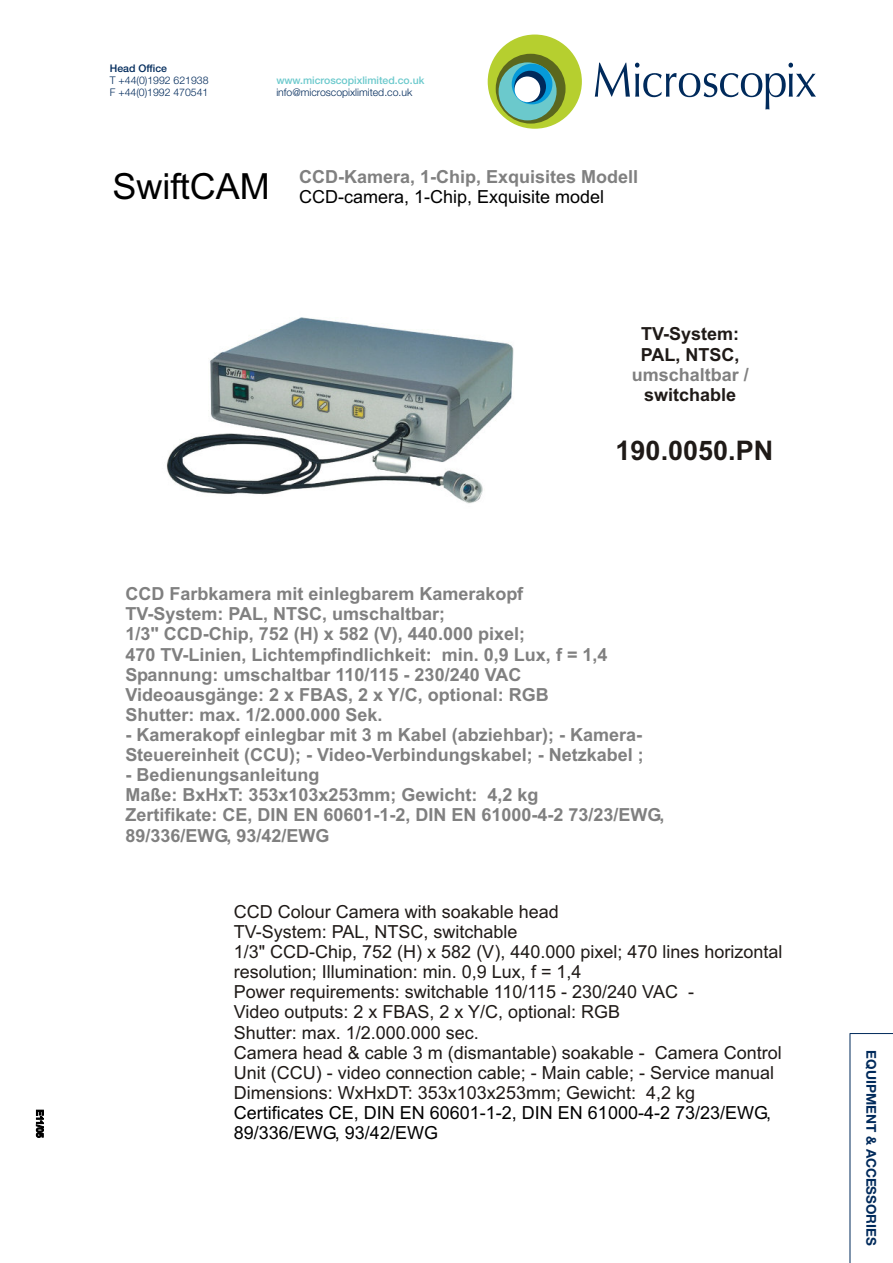
<style>
.page{position:relative;width:893px;height:1263px;background:#fff}
.page>*{position:absolute;margin:0;border:0;box-sizing:border-box;transform-origin:0 0}
.t1{font:700 27px "Arial";color:#1f1a17}
.t2{font:700 18px/20.1px "Arial";color:#808080}
.t3{font:18px/20.1px "Arial";color:#1f1a17}
.t4{font:18px/20.1px "Arial";color:#000}
.t5{font:700 18px/20.1px "Arial";color:#1f1a17}
.t6{font:700 13.5px "Helvetica Neue";color:#002a5b}
.t7{font:300 10.5px/12px "Helvetica Neue";color:#002a5b}
.t8{font:500 10.5px "Helvetica Neue";color:#6bc9cc}
.t9{font:500 10.5px "Helvetica Neue";color:#002a5b}
.t10{font:9px "Arial";color:#1f1a17}
.s1{font-weight:400;font-size:36px;color:#000}
.s2{font-weight:400;color:#000}
</style>
<div class="page">
<img style="left:166px;top:317px;width:348px;height:187px">
<div style="left:488px;top:35px;width:94px;height:94px;background:#b6cf2f;border-radius:50%"></div>
<div style="left:496px;top:54px;width:69px;height:70px;background:#5b671e;border-radius:50%"></div>
<div style="left:499px;top:62px;width:58px;height:58px;background:#6bc9cc;border-radius:50%"></div>
<div style="left:512px;top:64px;width:40px;height:40px;background:#069ad9;border-radius:50%"></div>
<div style="left:514px;top:71px;width:32px;height:31px;background:#002a5b;border-radius:50%"></div>
<div style="left:515px;top:76px;width:25px;height:26px;background:#fff;border-radius:50%"></div>
<svg style="left:595px;top:63px;width:221px;height:46px"></svg>
<hr style="left:850px;top:1033px;width:1px;height:230px;background:#002a5b">
<hr style="left:850px;top:1033px;width:43px;height:1px;background:#002a5b">
<p class="t10" style="left:43px;top:1110px;width:29px;rotate:90deg">E11/05</p>
<p class="t9" style="left:110px;top:64px;width:59px">Head Office</p>
<p class="t7" style="left:110px;top:75px;width:100px">T +44(0)1992 621938<br>F +44(0)1992 470541</p>
<p class="t8" style="left:276px;top:76px;width:150px">www.microscopixlimited.co.uk</p>
<p class="t7" style="left:276px;top:87px;width:137px">info@microscopixlimited.co.uk</p>
<p class="t2" style="left:299px;top:169px;width:341px;text-indent:-187px"><span class="s1">SwiftCAM</span> CCD-Kamera, 1-Chip, Exquisites Modell<br><span class="s2">CCD-camera, 1-Chip, Exquisite model</span></p>
<p class="t5" style="left:641px;top:326px;width:100px">TV-System:<br>PAL, NTSC,</p>
<p class="t2" style="left:632px;top:366px;width:119px">umschaltbar /</p>
<p class="t5" style="left:644px;top:386px;width:94px">switchable</p>
<h1 class="t1" style="left:616px;top:440px;width:159px">190.0050.PN</h1>
<p class="t2" style="left:125px;top:586px;width:484px">CCD Farbkamera mit einlegbarem Kamerakopf TV-System: PAL, NTSC, umschaltbar;<br>1/3" CCD-Chip, 752 (H) x 582 (V), 440.000 pixel;<br>470 TV-Linien, Lichtempfindlichkeit: min. 0,9 Lux, f = 1,4<br>Spannung: umschaltbar 110/115 - 230/240 VAC Videoausgänge: 2 x FBAS, 2 x Y/C, optional: RGB Shutter: max. 1/2.000.000 Sek.</p>
<p class="t2" style="left:125px;top:726px;width:520px">- Kamerakopf einlegbar mit 3 m Kabel (abziehbar); - Kamera-<br>Steuereinheit (CCU); - Video-Verbindungskabel; - Netzkabel ;</p>
<p class="t2" style="left:125px;top:767px;width:541px">- Bedienungsanleitung<br>Maße: BxHxT: 353x103x253mm; Gewicht: 4,2 kg<br>Zertifikate: CE, DIN EN 60601-1-2, DIN EN 61000-4-2 73/23/EWG, 89/336/EWG, 93/42/EWG</p>
<p class="t3" style="left:234px;top:903px;width:550px">CCD Colour Camera with soakable head<br>TV-System: PAL, NTSC, switchable<br>1/3" CCD-Chip, 752 (H) x 582 (V), 440.000 pixel; 470 lines horizontal resolution; Illumination: min. 0,9 Lux, f = 1,4<br>Power requirements: switchable 110/115 - 230/240 VAC -<br>Video outputs: 2 x FBAS, 2 x Y/C, optional: RGB<br>Shutter: max. 1/2.000.000 sec.<br>Camera head &amp; cable 3 m (dismantable) soakable - Camera Control Unit (CCU) - video connection cable; - Main cable; - Service manual Dimensions: WxHxDT: 353x103x253mm; Gewicht: 4,2 kg</p>
<p class="t4" style="left:234px;top:1104px;width:539px">Certificates CE, DIN EN 60601-1-2, DIN EN 61000-4-2 73/23/EWG,<br>89/336/EWG, 93/42/EWG</p>
<p class="t6" style="left:876px;top:1050px;width:197px;rotate:90deg">EQUIPMENT &amp; ACCESSORIES</p>
</div>
